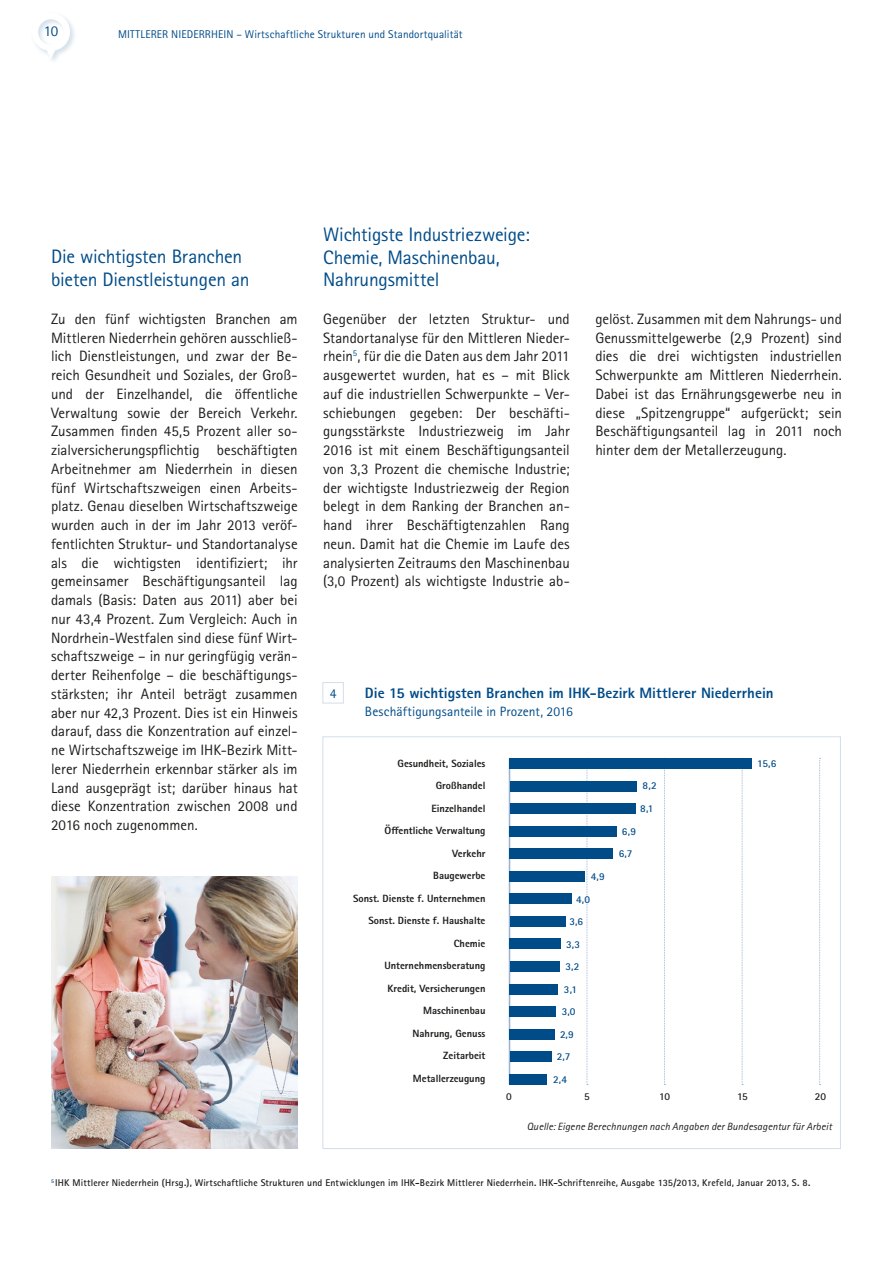
<style>
.page{position:relative;width:893px;height:1263px;background:#fff}
.page>*{position:absolute;margin:0;border:0;box-sizing:border-box;transform-origin:0 0}
.t1{font:19.5px/22.5px "Rotis Sans Serif Pro";letter-spacing:-.01em;color:#004c89}
.t2{font:15px/18.8px "Rotis Sans Serif Pro";color:#1d1d1b;text-align:justify}
.t3{font:800 15px "Rotis Sans Serif Pro";letter-spacing:.005em;color:#004c89}
.t4{font:15px "Rotis Sans Serif Pro";color:#004c89}
.t5{font:13.5px "Rotis Sans Serif Pro";color:#004c89}
.t6{font:11.25px "Rotis Sans Serif Pro";letter-spacing:.01em;color:#004c89}
.t7{font:800 10.5px/22.5px "Rotis Sans Serif Pro";color:#1d1d1b;text-align:right}
.t8{font:italic 10.5px "Rotis Sans Serif Pro";letter-spacing:.01em;color:#1d1d1b}
.t9{font:700 10.5px "Rotis Sans Serif Pro";color:#004c89}
.t10{font:700 10.5px "Rotis Sans Serif Pro";color:#1d1d1b}
.t11{font:700 9.75px "Rotis Sans Serif Pro";letter-spacing:.015em;color:#1d1d1b}
</style>
<div class="page">
<div style="left:30px;top:11px;width:48px;height:55px;background:#004c89;opacity:.18"></div>
<svg style="left:32px;top:13px;width:38px;height:46px"></svg>
<hr style="left:509px;top:758px;width:1px;height:326px;background:#99b1d4">
<svg style="left:587px;top:769px;width:1px;height:316px"></svg>
<svg style="left:819px;top:758px;width:2px;height:327px"></svg>
<svg style="left:664px;top:769px;width:1px;height:316px"></svg>
<svg style="left:742px;top:769px;width:1px;height:316px"></svg>
<div style="left:322px;top:682px;width:22px;height:21px;border:1px solid #d3deeb"></div>
<div style="left:510px;top:758px;width:242px;height:11px;background:#004c89"></div>
<div style="left:510px;top:781px;width:127px;height:10px;background:#004c89"></div>
<div style="left:510px;top:848px;width:103px;height:11px;background:#004c89"></div>
<div style="left:510px;top:803px;width:125px;height:11px;background:#004c89"></div>
<div style="left:510px;top:826px;width:107px;height:10px;background:#004c89"></div>
<div style="left:510px;top:871px;width:75px;height:10px;background:#004c89"></div>
<div style="left:510px;top:893px;width:62px;height:11px;background:#004c89"></div>
<div style="left:510px;top:916px;width:56px;height:11px;background:#004c89"></div>
<div style="left:510px;top:939px;width:51px;height:10px;background:#004c89"></div>
<div style="left:510px;top:961px;width:49px;height:11px;background:#004c89"></div>
<div style="left:510px;top:984px;width:48px;height:10px;background:#004c89"></div>
<div style="left:510px;top:1006px;width:46px;height:11px;background:#004c89"></div>
<div style="left:510px;top:1029px;width:45px;height:10px;background:#004c89"></div>
<div style="left:510px;top:1051px;width:42px;height:11px;background:#004c89"></div>
<div style="left:510px;top:1074px;width:37px;height:10px;background:#004c89"></div>
<img style="left:51px;top:876px;width:247px;height:272px">
<p class="t4" style="left:44px;top:22px;width:16px">10</p>
<p class="t6" style="left:118px;top:27px;width:346px">MITTLERER NIEDERRHEIN – Wirtschaftliche Strukturen und Standortqualität</p>
<h1 class="t1" style="left:51px;top:246px;width:200px">Die wichtigsten Branchen bieten Dienstleistungen an</h1>
<p class="t2" style="left:51px;top:309px;width:248px">Zu den fünf wichtigsten Branchen am Mittleren Niederrhein gehören ausschließ&shy;lich Dienstleistungen, und zwar der Be&shy;reich Gesundheit und Soziales, der Groß&shy;und der Einzelhandel, die öffentliche Verwaltung sowie der Bereich Verkehr.<br>Zusammen finden 45,5 Prozent aller so&shy;zialversicherungspflichtig beschäftigten Arbeitnehmer am Niederrhein in diesen fünf Wirtschaftszweigen einen Arbeits&shy;platz. Genau dieselben Wirtschaftszweige wurden auch in der im Jahr 2013 veröf&shy;fentlichten Struktur- und Standortanalyse als die wichtigsten identifiziert; ihr gemeinsamer Beschäftigungsanteil lag damals (Basis: Daten aus 2011) aber bei nur 43,4 Prozent. Zum Vergleich: Auch in Nordrhein-Westfalen sind diese fünf Wirt&shy;schaftszweige – in nur geringfügig verän&shy;derter Reihenfolge – die beschäftigungs&shy;stärksten; ihr Anteil beträgt zusammen aber nur 42,3 Prozent. Dies ist ein Hinweis darauf, dass die Konzentration auf einzel&shy;ne Wirtschaftszweige im IHK-Bezirk Mitt&shy;lerer Niederrhein erkennbar stärker als im Land ausgeprägt ist; darüber hinaus hat diese Konzentration zwischen 2008 und 2016 noch zugenommen.</p>
<h1 class="t1" style="left:323px;top:224px;width:208px">Wichtigste Industriezweige:<br>Chemie, Maschinenbau,<br>Nahrungsmittel</h1>
<p class="t2" style="left:323px;top:309px;width:248px">Gegenüber der letzten Struktur- und Standortanalyse für den Mittleren Nieder&shy;rhein<sup>5</sup>, für die die Daten aus dem Jahr 2011 ausgewertet wurden, hat es – mit Blick auf die industriellen Schwerpunkte – Ver&shy;schiebungen gegeben: Der beschäfti&shy;gungsstärkste Industriezweig im Jahr 2016 ist mit einem Beschäftigungsanteil von 3,3 Prozent die chemische Industrie; der wichtigste Industriezweig der Region belegt in dem Ranking der Branchen an&shy;hand ihrer Beschäftigtenzahlen Rang neun. Damit hat die Chemie im Laufe des analysierten Zeitraums den Maschinenbau (3,0 Prozent) als wichtigste Industrie ab-</p>
<p class="t2" style="left:595px;top:309px;width:248px">gelöst. Zusammen mit dem Nahrungs- und Genussmittelgewerbe (2,9 Prozent) sind dies die drei wichtigsten industriellen Schwerpunkte am Mittleren Niederrhein.<br>Dabei ist das Ernährungsgewerbe neu in diese „Spitzengruppe“ aufgerückt; sein Beschäftigungsanteil lag in 2011 noch hinter dem der Metallerzeugung.</p>
<p class="t5" style="left:330px;top:685px;width:8px">4</p>
<p class="t3" style="left:365px;top:684px;width:410px">Die 15 wichtigsten Branchen im IHK-Bezirk Mittlerer Niederrhein</p>
<p class="t5" style="left:365px;top:704px;width:209px">Beschäftigungsanteile in Prozent, 2016</p>
<p class="t7" style="left:353px;top:752px;width:134px">Gesundheit, Soziales<br>Großhandel<br>Einzelhandel<br>Öffentliche Verwaltung<br>Verkehr<br>Baugewerbe<br>Sonst. Dienste f. Unternehmen<br>Sonst. Dienste f. Haushalte<br>Chemie<br>Unternehmensberatung<br>Kredit, Versicherungen<br>Maschinenbau<br>Nahrung, Genuss<br>Zeitarbeit<br>Metallerzeugung</p>
<p class="t9" style="left:757px;top:756px;width:21px">15,6</p>
<p class="t9" style="left:643px;top:779px;width:16px">8,2</p>
<p class="t9" style="left:640px;top:802px;width:15px">8,1</p>
<p class="t9" style="left:622px;top:825px;width:16px">6,9</p>
<p class="t9" style="left:619px;top:847px;width:15px">6,7</p>
<p class="t9" style="left:591px;top:870px;width:16px">4,9</p>
<p class="t9" style="left:576px;top:892px;width:15px">4,0</p>
<p class="t9" style="left:569px;top:915px;width:15px">3,6</p>
<p class="t9" style="left:566px;top:937px;width:16px">3,3</p>
<p class="t9" style="left:566px;top:960px;width:15px">3,2</p>
<p class="t9" style="left:564px;top:982px;width:15px">3,1</p>
<p class="t9" style="left:562px;top:1005px;width:15px">3,0</p>
<p class="t9" style="left:560px;top:1028px;width:15px">2,9</p>
<p class="t9" style="left:557px;top:1050px;width:15px">2,7</p>
<p class="t9" style="left:553px;top:1073px;width:15px">2,4</p>
<p class="t10" style="left:506px;top:1090px;width:7px">0</p>
<p class="t10" style="left:584px;top:1090px;width:7px">5</p>
<p class="t10" style="left:659px;top:1090px;width:12px">10</p>
<p class="t10" style="left:737px;top:1090px;width:12px">15</p>
<p class="t10" style="left:815px;top:1090px;width:13px">20</p>
<p class="t8" style="left:527px;top:1120px;width:307px">Quelle: Eigene Berechnungen nach Angaben der Bundesagentur für Arbeit</p>
<p class="t11" style="left:51px;top:1177px;width:761px"><sup>5</sup> IHK Mittlerer Niederrhein (Hrsg.), Wirtschaftliche Strukturen und Entwicklungen im IHK-Bezirk Mittlerer Niederrhein. IHK-Schriftenreihe, Ausgabe 135/2013, Krefeld, Januar 2013, S. 8.</p>
</div>
